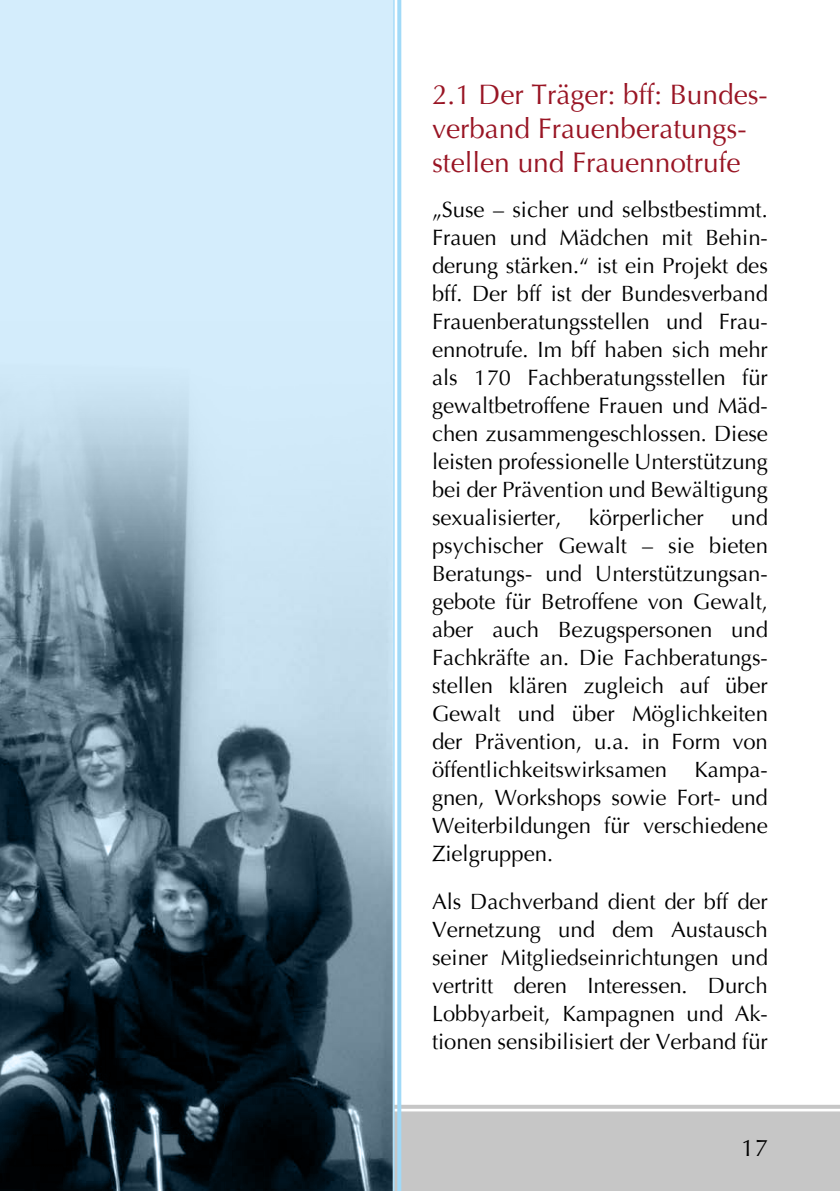
<style>
.page{position:relative;width:840px;height:1191px;background:#fff}
.page>*{position:absolute;margin:0;border:0;box-sizing:border-box;transform-origin:0 0}
.t1{font:28px/33.6px "Optima";color:#991524}
.t2{font:24px "Optima";color:#000}
.t3{font:22px/28px "Optima";color:#000;text-align:justify}
</style>
<div class="page">
<svg style="left:401px;top:1104px;width:438px;height:7px"></svg>
<div style="left:401px;top:1111px;width:438px;height:80px;background:#c6c6c6"></div>
<div style="left:0;top:0;width:394px;height:1191px;background:#d4edfc"></div>
<img style="left:0;top:320px;width:392px;height:871px">
<h2 class="t1" style="left:432px;top:79px;width:337px">2.1 Der Träger: bff: Bundes&shy;verband Frauenberatungs&shy;stellen und Frauennotrufe</h2>
<p class="t3" style="left:432px;top:196px;width:337px">„Suse – sicher und selbstbestimmt.<br>Frauen und Mädchen mit Behin&shy;derung stärken.“ ist ein Projekt des bff. Der bff ist der Bundesverband Frauenberatungsstellen und Frau&shy;ennotrufe. Im bff haben sich mehr als 170 Fachberatungsstellen für gewaltbetroffene Frauen und Mäd&shy;chen zusammengeschlossen. Diese leisten professionelle Unterstützung bei der Prävention und Bewältigung sexualisierter, körperlicher und psychischer Gewalt – sie bieten Beratungs- und Unterstützungsan&shy;gebote für Betroffene von Gewalt, aber auch Bezugspersonen und Fachkräfte an. Die Fachberatungs&shy;stellen klären zugleich auf über Gewalt und über Möglichkeiten der Prävention, u.a. in Form von öffentlichkeitswirksamen Kampa&shy;gnen, Workshops sowie Fort- und Weiterbildungen für verschiedene Zielgruppen.</p>
<p class="t3" style="left:432px;top:888px;width:337px">Als Dachverband dient der bff der Vernetzung und dem Austausch seiner Mitgliedseinrichtungen und vertritt deren Interessen. Durch Lobbyarbeit, Kampagnen und Ak&shy;tionen sensibilisiert der Verband für</p>
<p class="t2" style="left:740px;top:1134px;width:28px">17</p>
</div>
